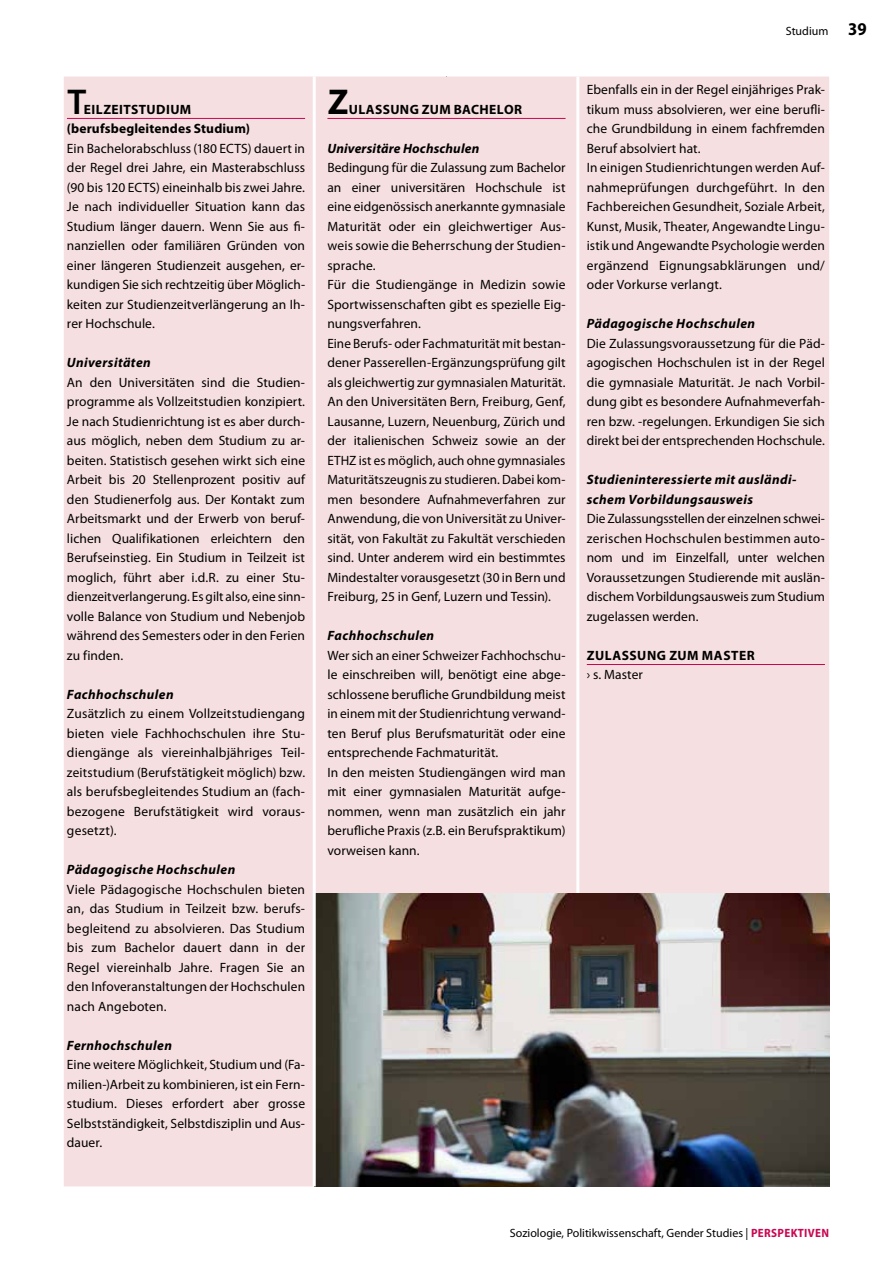
<style>
.page{position:relative;width:893px;height:1263px;background:#fff}
.page>*{position:absolute;margin:0;border:0;box-sizing:border-box;transform-origin:0 0}
.t1{font:600 36px "Myriad Pro";color:#000}
.t2{font:700 36px "Myriad Pro";color:#000}
.t3{font:700 semi-condensed 18px "Myriad Pro";color:#000}
.t4{font:13.5px/19.5px "Myriad Pro";letter-spacing:.005em;color:#000;text-align:justify}
.t5{font:italic 700 13.5px/19.5px "Myriad Pro";letter-spacing:.03em;color:#000}
.t6{font:700 13.5px/19.5px "Myriad Pro";letter-spacing:.025em;color:#000}
.t7{font:italic 700 13.5px "Myriad Pro";letter-spacing:.01em;color:#000}
.t8{font:12px "Myriad Pro";color:#000}
.s1{font-weight:700;font-stretch:semi-condensed;color:#c80752}
</style>
<div class="page">
<div style="left:64px;top:77px;width:765px;height:1109px;background:#f6dfe0"></div>
<hr style="left:576px;top:77px;width:3px;height:817px;background:#fff">
<img style="left:316px;top:894px;width:513px;height:292px">
<hr style="left:67px;top:118px;width:238px;height:1px;background:#c80752">
<hr style="left:327px;top:118px;width:239px;height:1px;background:#c80752">
<hr style="left:587px;top:664px;width:238px;height:1px;background:#c80752">
<hr style="left:313px;top:77px;width:3px;height:1109px;background:#fff">
<h1 class="t1" style="left:67px;top:79px;width:20px">T</h1>
<p class="t6" style="left:67px;top:99px;width:184px;text-indent:17px">EILZEITSTUDIUM (berufsbegleitendes Studium)</p>
<p class="t4" style="left:67px;top:138px;width:240px">Ein Bachelorabschluss (180 ECTS) dauert in der Regel drei Jahre, ein Masterabschluss (90 bis 120 ECTS) eineinhalb bis zwei Jahre.<br>Je nach individueller Situation kann das Studium länger dauern. Wenn Sie aus fi&shy;nanziellen oder familiären Gründen von einer längeren Studienzeit ausgehen, er&shy;kundigen Sie sich rechtzeitig über Möglich&shy;keiten zur Studienzeitverlängerung an Ih&shy;rer Hochschule.</p>
<p class="t5" style="left:67px;top:353px;width:85px">Universitäten</p>
<p class="t4" style="left:67px;top:372px;width:240px">An den Universitäten sind die Studien&shy;programme als Vollzeitstudien konzipiert.<br>Je nach Studienrichtung ist es aber durch&shy;aus möglich, neben dem Studium zu ar&shy;beiten. Statistisch gesehen wirkt sich eine Arbeit bis 20 Stellenprozent positiv auf den Studienerfolg aus. Der Kontakt zum Arbeitsmarkt und der Erwerb von beruf&shy;lichen Qualifikationen erleichtern den Berufseinstieg. Ein Studium in Teilzeit ist moglich, führt aber i.d.R. zu einer Stu&shy;dienzeitverlangerung. Es gilt also, eine sinn&shy;volle Balance von Studium und Nebenjob während des Semesters oder in den Ferien zu finden.</p>
<p class="t5" style="left:67px;top:684px;width:108px">Fachhochschulen</p>
<p class="t4" style="left:67px;top:704px;width:240px">Zusätzlich zu einem Vollzeitstudiengang bieten viele Fachhochschulen ihre Stu&shy;diengänge als viereinhalbjähriges Teil&shy;zeitstudium (Berufstätigkeit möglich) bzw. als berufsbegleitendes Studium an (fach&shy;bezogene Berufstätigkeit wird voraus&shy;gesetzt).</p>
<p class="t5" style="left:67px;top:860px;width:170px">Pädagogische Hochschulen</p>
<p class="t4" style="left:67px;top:879px;width:240px">Viele Pädagogische Hochschulen bieten an, das Studium in Teilzeit bzw. berufs&shy;begleitend zu absolvieren. Das Studium bis zum Bachelor dauert dann in der Regel viereinhalb Jahre. Fragen Sie an den Infoveranstaltungen der Hochschulen nach Angeboten.</p>
<p class="t5" style="left:67px;top:1035px;width:107px">Fernhochschulen</p>
<p class="t4" style="left:67px;top:1055px;width:240px">Eine weitere Möglichkeit, Studium und (Fa&shy;milien-)Arbeit zu kombinieren, ist ein Fern&shy;studium. Dieses erfordert aber grosse Selbstständigkeit, Selbstdisziplin und Aus&shy;dauer.</p>
<h1 class="t2" style="left:328px;top:78px;width:22px">Z</h1>
<p class="t6" style="left:349px;top:99px;width:175px">ULASSUNG ZUM BACHELOR</p>
<p class="t7" style="left:327px;top:139px;width:153px">Universitäre Hochschulen</p>
<p class="t4" style="left:327px;top:158px;width:240px;text-align:left">Bedingung für die Zulassung zum Bachelor an einer universitären Hochschule ist eine eidgenössisch anerkannte gymnasiale Maturität oder ein gleichwertiger Aus&shy;weis sowie die Beherrschung der Studien&shy;sprache.<br>Für die Studiengänge in Medizin sowie Sportwissenschaften gibt es spezielle Eig&shy;nungsverfahren.<br>Eine Berufs- oder Fachmaturität mit bestan&shy;dener Passerellen-Ergänzungsprüfung gilt als gleichwertig zur gymnasialen Maturität.<br>An den Universitäten Bern, Freiburg, Genf, Lausanne, Luzern, Neuenburg, Zürich und der italienischen Schweiz sowie an der ETHZ ist es möglich, auch ohne gymnasiales Maturitätszeugnis zu studieren. Dabei kom&shy;men besondere Aufnahmeverfahren zur Anwendung, die von Universität zu Univer&shy;sität, von Fakultät zu Fakultät verschieden sind. Unter anderem wird ein bestimmtes Mindestalter vorausgesetzt (30 in Bern und Freiburg, 25 in Genf, Luzern und Tessin).</p>
<p class="t5" style="left:327px;top:626px;width:108px">Fachhochschulen</p>
<p class="t4" style="left:327px;top:645px;width:240px;text-align:left">Wer sich an einer Schweizer Fachhochschu&shy;le einschreiben will, benötigt eine abge&shy;schlossene berufliche Grundbildung meist in einem mit der Studienrichtung verwand&shy;ten Beruf plus Berufsmaturität oder eine entsprechende Fachmaturität.<br>In den meisten Studiengängen wird man mit einer gymnasialen Maturität aufge&shy;nommen, wenn man zusätzlich ein jahr berufliche Praxis (z.B. ein Berufspraktikum) vorweisen kann.</p>
<p class="t8" style="left:786px;top:23px;width:44px">Studium</p>
<p class="t4" style="left:587px;top:80px;width:240px;text-align:left">Ebenfalls ein in der Regel einjähriges Prak&shy;tikum muss absolvieren, wer eine berufli&shy;che Grundbildung in einem fachfremden Beruf absolviert hat.<br>In einigen Studienrichtungen werden Auf&shy;nahmeprüfungen durchgeführt. In den Fachbereichen Gesundheit, Soziale Arbeit, Kunst, Musik, Theater, Angewandte Lingu&shy;istik und Angewandte Psychologie werden ergänzend Eignungsabklärungen und/ oder Vorkurse verlangt.</p>
<p class="t5" style="left:587px;top:314px;width:170px">Pädagogische Hochschulen</p>
<p class="t4" style="left:587px;top:333px;width:240px">Die Zulassungsvoraussetzung für die Päd&shy;agogischen Hochschulen ist in der Regel die gymnasiale Maturität. Je nach Vorbil&shy;dung gibt es besondere Aufnahmeverfah&shy;ren bzw. -regelungen. Erkundigen Sie sich direkt bei der entsprechenden Hochschule.</p>
<p class="t5" style="left:587px;top:470px;width:211px">Studieninteressierte mit ausländi&shy;schem Vorbildungsausweis</p>
<p class="t4" style="left:587px;top:509px;width:240px">Die Zulassungsstellen der einzelnen schwei&shy;zerischen Hochschulen bestimmen auto&shy;nom und im Einzelfall, unter welchen Voraussetzungen Studierende mit auslän&shy;dischem Vorbildungsausweis zum Studium zugelassen werden.</p>
<p class="t6" style="left:587px;top:645px;width:169px">ZULASSUNG ZUM MASTER</p>
<p class="t4" style="left:587px;top:665px;width:58px">› s. Master</p>
<h2 class="t3" style="left:848px;top:17px;width:20px">39</h2>
<p class="t8" style="left:510px;top:1226px;width:321px">Soziologie, Politikwissenschaft, Gender Studies | <span class="s1">PERSPEKTIVEN</span></p>
</div>
